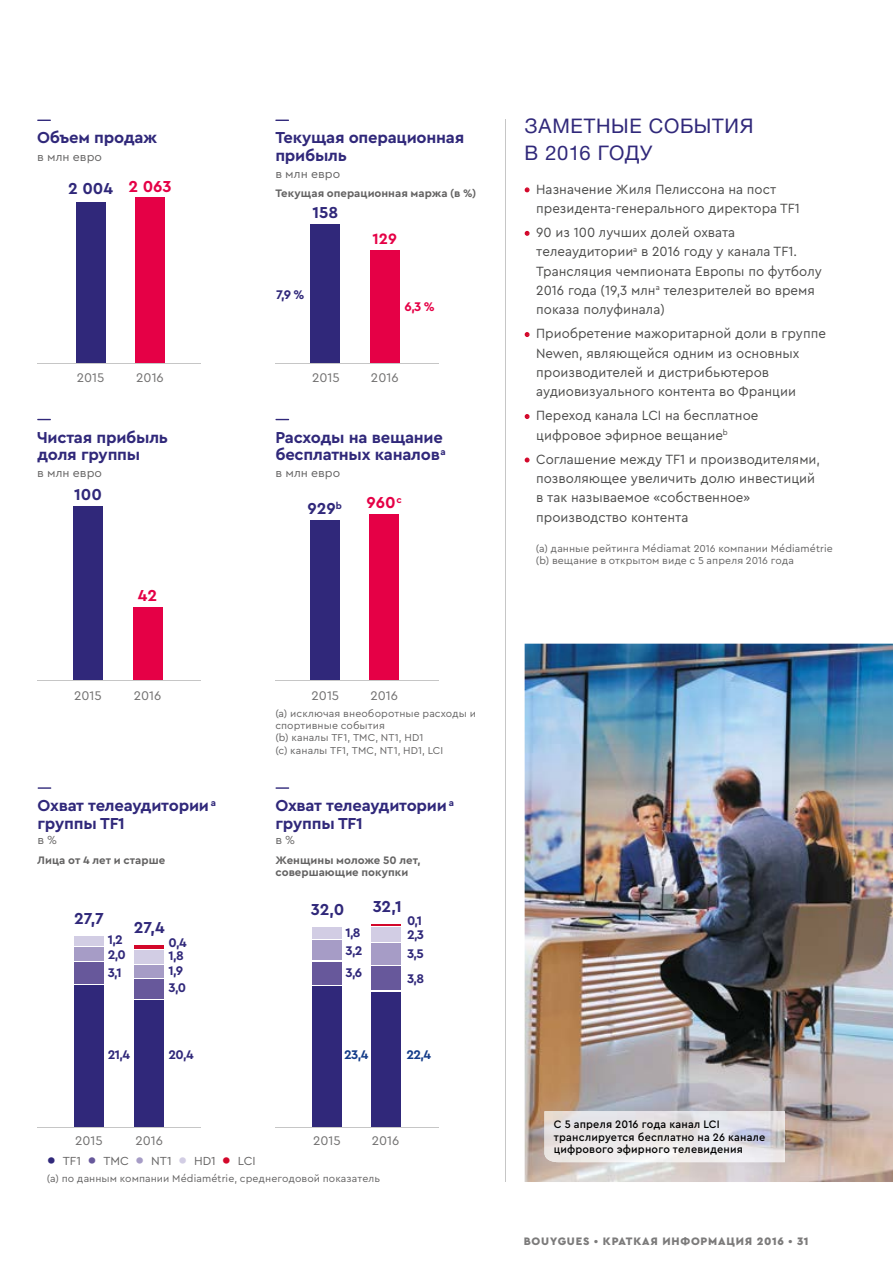
<style>
.page{position:relative;width:893px;height:1280px;background:#fff}
.page>*{position:absolute;margin:0;border:0;box-sizing:border-box;transform-origin:0 0}
.t1{font:20.12px/26.2px "Helvetica Neue LTCYR";letter-spacing:.03em;color:#30287a}
.t2{font:700 16.62px/17.5px "Cera PRO";letter-spacing:-.015em;color:#30287a}
.t3{font:700 16.62px "Cera PRO";color:#e50046}
.t4{font:700 15.75px "Cera PRO";color:#e50046}
.t5{font:14px/19.2px "Cera PRO";color:#4a4a49;scale:.95 1}
.t6{font:700 13.12px "Cera PRO";color:#30287a}
.t7{font:13.12px "Cera PRO";color:#706f6f}
.t8{font:700 13.12px "Cera PRO";color:#153d8a}
.t9{font:700 13.12px "Cera PRO";color:#e50046}
.t10{font:12.25px "Cera PRO";letter-spacing:.005em;color:#646363}
.t11{font:500 11.38px/12.2px "Cera PRO";letter-spacing:.015em;color:#000;scale:.95 1}
.t12{font:700 11.38px/12.2px "Cera PRO";color:#646363}
.t13{font:900 11.38px "Cera PRO";letter-spacing:.07em;color:#7c7b7b}
.t14{font:10.5px/12.2px "Cera PRO";letter-spacing:.01em;color:#646363}
.s1{font-size:24.5px;color:#30287a}
.s2{font-size:24.5px;color:#67589b}
.s3{font-size:24.5px;color:#a69cc6}
.s4{font-size:24.5px;color:#d2cde4}
.s5{font-size:24.5px;color:#d3072a}
.s6{color:#d3072a}
.s7{font-weight:500}
</style>
<div class="page">
<img style="left:525px;top:644px;width:368px;height:538px">
<hr style="left:275px;top:1127px;width:163px;height:1px;background:#c6c6c6">
<svg style="left:525px;top:187px;width:4px;height:5px"></svg>
<svg style="left:525px;top:231px;width:4px;height:5px"></svg>
<svg style="left:525px;top:332px;width:4px;height:5px"></svg>
<svg style="left:525px;top:414px;width:4px;height:5px"></svg>
<svg style="left:525px;top:457px;width:4px;height:5px"></svg>
<hr style="left:505px;top:119px;width:1px;height:1063px;background:#c6c6c6">
<svg style="left:38px;top:787px;width:13px;height:2px"></svg>
<svg style="left:275px;top:787px;width:14px;height:2px"></svg>
<img style="left:544px;top:1111px;width:241px;height:51px">
<svg style="left:37px;top:120px;width:14px;height:1px"></svg>
<svg style="left:275px;top:120px;width:14px;height:1px"></svg>
<div style="left:310px;top:225px;width:30px;height:138px;background:#30287a"></div>
<div style="left:370px;top:250px;width:30px;height:113px;background:#e50046"></div>
<div style="left:76px;top:203px;width:29px;height:160px;background:#30287a"></div>
<div style="left:135px;top:198px;width:30px;height:165px;background:#e50046"></div>
<hr style="left:37px;top:363px;width:164px;height:1px;background:#c6c6c6">
<hr style="left:275px;top:363px;width:164px;height:1px;background:#c6c6c6">
<svg style="left:37px;top:419px;width:14px;height:1px"></svg>
<svg style="left:275px;top:419px;width:14px;height:1px"></svg>
<div style="left:73px;top:506px;width:30px;height:174px;background:#30287a"></div>
<div style="left:133px;top:607px;width:29px;height:73px;background:#e50046"></div>
<hr style="left:37px;top:680px;width:164px;height:1px;background:#c6c6c6">
<div style="left:310px;top:520px;width:30px;height:160px;background:#30287a"></div>
<div style="left:369px;top:515px;width:30px;height:165px;background:#e50046"></div>
<hr style="left:275px;top:680px;width:164px;height:1px;background:#c6c6c6">
<div style="left:312px;top:986px;width:30px;height:141px;background:#30287a"></div>
<div style="left:312px;top:962px;width:30px;height:22px;background:#67589b"></div>
<div style="left:312px;top:940px;width:30px;height:20px;background:#a69cc6"></div>
<div style="left:312px;top:927px;width:30px;height:12px;background:#d2cde4"></div>
<div style="left:372px;top:992px;width:29px;height:135px;background:#30287a"></div>
<div style="left:372px;top:967px;width:29px;height:23px;background:#67589b"></div>
<div style="left:372px;top:943px;width:29px;height:22px;background:#a69cc6"></div>
<div style="left:372px;top:927px;width:29px;height:15px;background:#d2cde4"></div>
<svg style="left:372px;top:924px;width:29px;height:1px"></svg>
<div style="left:74px;top:963px;width:30px;height:21px;background:#67589b"></div>
<div style="left:74px;top:947px;width:30px;height:14px;background:#a69cc6"></div>
<div style="left:74px;top:986px;width:30px;height:141px;background:#30287a"></div>
<div style="left:74px;top:937px;width:30px;height:9px;background:#d2cde4"></div>
<div style="left:134px;top:979px;width:30px;height:19px;background:#67589b"></div>
<div style="left:134px;top:965px;width:30px;height:13px;background:#a69cc6"></div>
<div style="left:134px;top:1000px;width:30px;height:127px;background:#30287a"></div>
<div style="left:134px;top:950px;width:30px;height:14px;background:#d2cde4"></div>
<hr style="left:134px;top:945px;width:30px;height:4px;background:#d3072a">
<hr style="left:37px;top:1127px;width:164px;height:1px;background:#c6c6c6">
<p class="t2" style="left:37px;top:128px;width:122px">Объем продаж</p>
<p class="t10" style="left:37px;top:148px;width:66px">в млн евро</p>
<p class="t2" style="left:68px;top:179px;width:47px">2 004</p>
<p class="t3" style="left:128px;top:175px;width:45px">2 063</p>
<p class="t2" style="left:275px;top:128px;width:190px">Текущая операционная прибыль</p>
<p class="t10" style="left:275px;top:166px;width:66px">в млн евро</p>
<p class="t12" style="left:275px;top:187px;width:202px">Текущая операционная маржа (в %)</p>
<p class="t2" style="left:312px;top:203px;width:27px">158</p>
<p class="t6" style="left:276px;top:286px;width:30px">7,9 %</p>
<p class="t4" style="left:373px;top:228px;width:26px">129</p>
<p class="t9" style="left:405px;top:298px;width:32px">6,3 %</p>
<p class="t7" style="left:312px;top:369px;width:29px">2015</p>
<p class="t7" style="left:136px;top:369px;width:29px">2016</p>
<p class="t7" style="left:77px;top:369px;width:29px">2015</p>
<p class="t7" style="left:371px;top:369px;width:29px">2016</p>
<p class="t2" style="left:37px;top:428px;width:132px">Чистая прибыль доля группы</p>
<p class="t10" style="left:37px;top:465px;width:66px">в млн евро</p>
<p class="t2" style="left:275px;top:428px;width:172px">Расходы на вещание бесплатных каналов <sup>a</sup></p>
<p class="t10" style="left:275px;top:465px;width:66px">в млн евро</p>
<p class="t2" style="left:74px;top:485px;width:29px">100</p>
<p class="t2" style="left:307px;top:499px;width:36px">929<sup>b</sup></p>
<p class="t3" style="left:367px;top:492px;width:37px">960<sup>c</sup></p>
<p class="t3" style="left:138px;top:584px;width:21px">42</p>
<p class="t7" style="left:74px;top:686px;width:29px">2015</p>
<p class="t7" style="left:134px;top:686px;width:29px">2016</p>
<p class="t7" style="left:312px;top:686px;width:29px">2015</p>
<p class="t7" style="left:370px;top:686px;width:29px">2016</p>
<p class="t14" style="left:275px;top:707px;width:202px">(a) исключая внеоборотные расходы и спортивные события<br>(b) каналы TF1, TMC, NT1, HD1<br>(c) каналы TF1, TMC, NT1, HD1, LCI</p>
<p class="t2" style="left:38px;top:796px;width:180px">Охват телеаудитории <sup>a </sup>группы TF1</p>
<p class="t10" style="left:38px;top:832px;width:21px">в %</p>
<p class="t12" style="left:38px;top:853px;width:129px">Лица от 4 лет и старше</p>
<p class="t2" style="left:275px;top:796px;width:180px">Охват телеаудитории <sup>a </sup>группы TF1</p>
<p class="t10" style="left:275px;top:832px;width:21px">в %</p>
<p class="t12" style="left:276px;top:853px;width:146px">Женщины моложе 50 лет, совершающие покупки</p>
<p class="t2" style="left:74px;top:909px;width:31px">27,7</p>
<p class="t6" style="left:108px;top:931px;width:17px">1,2</p>
<p class="t6" style="left:108px;top:946px;width:20px">2,0</p>
<p class="t2" style="left:134px;top:918px;width:33px">27,4</p>
<p class="t6" style="left:169px;top:934px;width:20px">0,4</p>
<p class="t6" style="left:169px;top:947px;width:17px">1,8</p>
<p class="t2" style="left:311px;top:900px;width:35px">32,0</p>
<p class="t2" style="left:373px;top:897px;width:30px">32,1</p>
<p class="t6" style="left:407px;top:912px;width:17px">0,1</p>
<p class="t6" style="left:345px;top:924px;width:17px">1,8</p>
<p class="t6" style="left:407px;top:926px;width:19px">2,3</p>
<p class="t6" style="left:345px;top:941px;width:19px">3,2</p>
<p class="t6" style="left:407px;top:945px;width:18px">3,5</p>
<p class="t6" style="left:108px;top:963px;width:16px">3,1</p>
<p class="t6" style="left:169px;top:962px;width:16px">1,9</p>
<p class="t6" style="left:169px;top:979px;width:19px">3,0</p>
<p class="t6" style="left:345px;top:964px;width:18px">3,6</p>
<p class="t6" style="left:407px;top:969px;width:19px">3,8</p>
<p class="t6" style="left:108px;top:1046px;width:24px">21,4</p>
<p class="t6" style="left:169px;top:1046px;width:27px">20,4</p>
<p class="t8" style="left:344px;top:1046px;width:26px">23,4</p>
<p class="t8" style="left:406px;top:1046px;width:26px">22,4</p>
<p class="t7" style="left:75px;top:1131px;width:29px">2015</p>
<p class="t7" style="left:135px;top:1131px;width:29px">2016</p>
<p class="t7" style="left:313px;top:1131px;width:29px">2015</p>
<p class="t7" style="left:372px;top:1131px;width:29px">2016</p>
<p class="t10" style="left:47px;top:1153px;width:210px"><span class="s1">•</span> TF1 <span class="s2">•</span> TMC <span class="s3">•</span> NT1 <span class="s4">•</span> HD1 <span class="s5">•</span> LCI</p>
<p class="t14" style="left:47px;top:1172px;width:335px">(a) по данным компании Médiamétrie, среднегодовой показатель</p>
<h1 class="t1" style="left:525px;top:113px;width:230px">ЗАМЕТНЫЕ СОБЫТИЯ<br>В 2016 ГОДУ</h1>
<p class="t5" style="left:536px;top:179px;width:279px;text-indent:-12px"><span class="s6">•</span> Назначение Жиля Пелиссона на пост президента-генерального директора TF1</p>
<p class="t5" style="left:536px;top:222px;width:302px;text-indent:-12px"><span class="s6">•</span> 90 из 100 лучших долей охвата телеаудитории<sup>a</sup> в 2016 году у канала TF1.<br>Трансляция чемпионата Европы по футболу 2016 года (19,3 млн<sup>a</sup> телезрителей во время показа полуфинала)</p>
<p class="t5" style="left:536px;top:323px;width:306px;text-indent:-12px"><span class="s6">•</span> Приобретение мажоритарной доли в группе Newen, являющейся одним из основных производителей и дистрибьютеров аудиовизуального контента во Франции</p>
<p class="t5" style="left:536px;top:405px;width:235px;text-indent:-12px"><span class="s6">•</span> Переход канала LCI на бесплатное цифровое эфирное вещание<sup>b</sup></p>
<p class="t5" style="left:536px;top:449px;width:300px;text-indent:-12px"><span class="s6">•</span> Соглашение между TF1 и производителями, позволяющее увеличить долю инвестиций в так называемое «собственное» производство контента</p>
<p class="t14" style="left:536px;top:542px;width:299px">(a) данные рейтинга Médiamat 2016 компании Médiamétrie (b) вещание в открытом виде с 5 апреля 2016 года</p>
<p class="t11" style="left:554px;top:1118px;width:224px">С 5 апреля 2016 года канал LCI транслируется бесплатно на 26 канале цифрового эфирного телевидения</p>
<p class="t13" style="left:524px;top:1234px;width:286px">BOUYGUES <span class="s7">•</span> КРАТКАЯ ИНФОРМАЦИЯ 2016 <span class="s7">•</span> 31</p>
</div>
